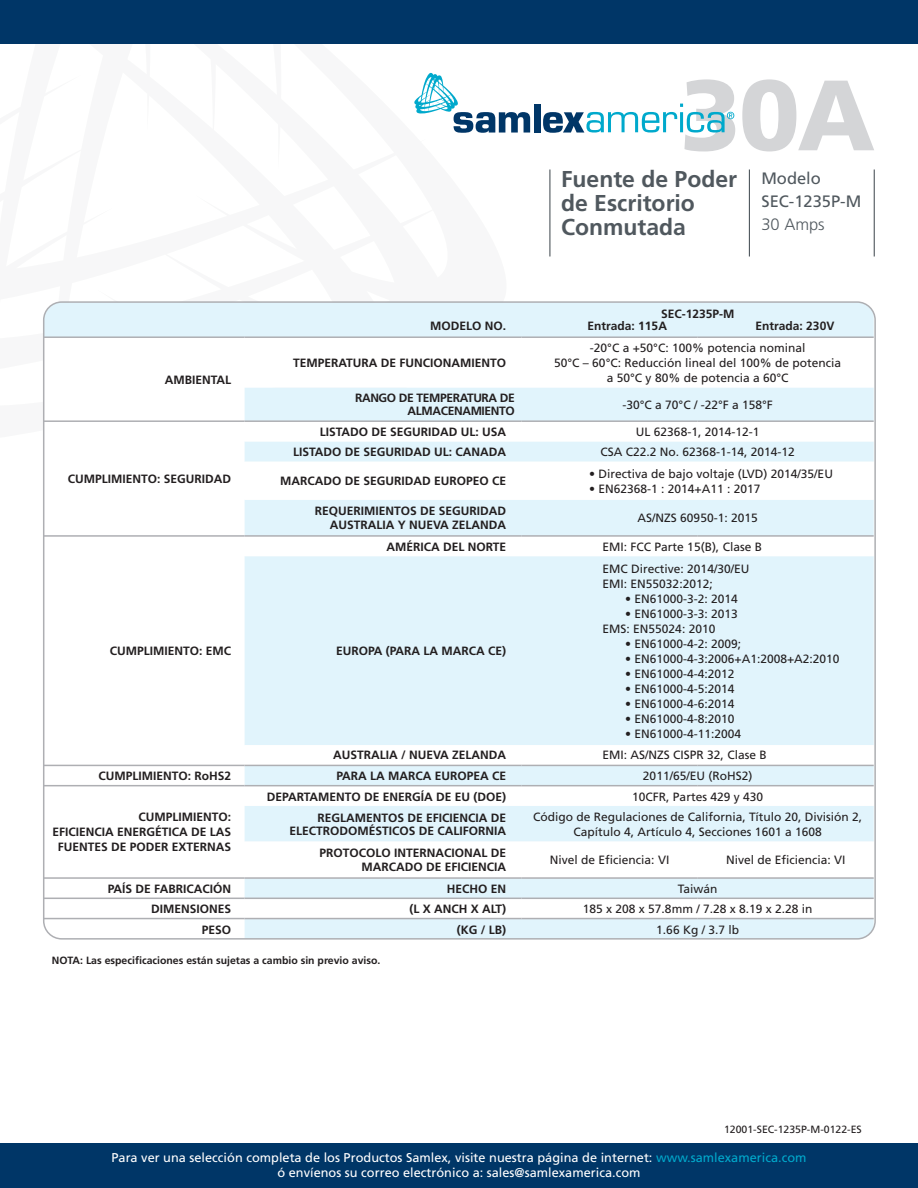
<style>
.page{position:relative;width:918px;height:1188px;background:#fff}
.page>*{position:absolute;margin:0;border:0;box-sizing:border-box;transform-origin:0 0}
.t1{font:900 99.75px "Frutiger LT Std";color:#d4d5d7}
.t2{font:700 22.95px/24px "Frutiger LT Std";color:#50585e}
.t3{font:16.5px/23.4px "Frutiger LT Std";color:#50585e}
.t4{font:300 16.5px "Frutiger LT Std";color:#50585e}
.t5{font:12.75px/15px "Frutiger LT Std";color:#fff;text-align:center}
.t6{font:12px/15px "Frutiger LT Std";color:#231f20;text-align:center}
.t7{font:700 12px/13.5px "Frutiger LT Std";color:#231f20;text-align:right}
.t8{font:700 12px/13.5px "Frutiger LT Std";letter-spacing:-.03em;color:#231f20;text-align:right}
.t9{font:700 10.5px "Frutiger LT Std";color:#231f20}
.t10{font:10.5px "Frutiger LT Std";color:#231f20}
.s1{color:#00a9cc}
</style>
<div class="page">
<div style="left:534px;top:104px;width:6px;height:29px;background:#003667"></div>
<svg style="left:414px;top:73px;width:116px;height:60px"></svg>
<svg style="left:543px;top:104px;width:191px;height:29px"></svg>
<div style="left:0;top:0;width:918px;height:43px;background:#003667"></div>
<div style="left:0;top:1143px;width:918px;height:45px;background:#003667"></div>
<hr style="left:549px;top:170px;width:1px;height:87px;background:#50585e">
<hr style="left:749px;top:170px;width:1px;height:87px;background:#50585e">
<hr style="left:874px;top:170px;width:1px;height:87px;background:#50585e">
<svg style="left:46px;top:387px;width:360px;height:531px"></svg>
<div style="left:245px;top:388px;width:628px;height:549px;background:#e1f4fc"></div>
<svg style="left:245px;top:422px;width:628px;height:496px;fill:#e1f4fc"></svg>
<hr style="left:44px;top:420px;width:201px;height:2px;background:#aeafb3">
<hr style="left:44px;top:535px;width:201px;height:2px;background:#aeafb3">
<hr style="left:44px;top:765px;width:201px;height:1px;background:#aeafb3">
<hr style="left:44px;top:785px;width:201px;height:1px;background:#aeafb3">
<hr style="left:44px;top:877px;width:201px;height:2px;background:#aeafb3">
<hr style="left:44px;top:898px;width:201px;height:1px;background:#aeafb3">
<hr style="left:44px;top:918px;width:201px;height:1px;background:#aeafb3">
<hr style="left:245px;top:535px;width:268px;height:2px;background:#aeafb3">
<svg style="left:513px;top:535px;width:9px;height:2px"></svg>
<hr style="left:522px;top:535px;width:176px;height:2px;background:#aeafb3">
<hr style="left:698px;top:535px;width:176px;height:2px;background:#aeafb3">
<hr style="left:245px;top:765px;width:268px;height:1px;background:#aeafb3">
<hr style="left:522px;top:765px;width:176px;height:1px;background:#aeafb3">
<hr style="left:698px;top:765px;width:176px;height:1px;background:#aeafb3">
<hr style="left:245px;top:785px;width:268px;height:1px;background:#aeafb3">
<hr style="left:522px;top:785px;width:176px;height:1px;background:#aeafb3">
<hr style="left:698px;top:785px;width:176px;height:1px;background:#aeafb3">
<hr style="left:245px;top:877px;width:268px;height:2px;background:#aeafb3">
<svg style="left:513px;top:877px;width:9px;height:2px"></svg>
<hr style="left:522px;top:877px;width:176px;height:2px;background:#aeafb3">
<hr style="left:698px;top:877px;width:176px;height:2px;background:#aeafb3">
<hr style="left:245px;top:898px;width:268px;height:1px;background:#aeafb3">
<hr style="left:522px;top:898px;width:176px;height:1px;background:#aeafb3">
<hr style="left:698px;top:898px;width:176px;height:1px;background:#aeafb3">
<hr style="left:245px;top:918px;width:268px;height:1px;background:#aeafb3">
<hr style="left:522px;top:918px;width:176px;height:1px;background:#aeafb3">
<hr style="left:698px;top:918px;width:176px;height:1px;background:#aeafb3">
<div style="left:46px;top:304px;width:827px;height:34px;background:#e1f4fc"></div>
<hr style="left:522px;top:336px;width:176px;height:2px;background:#aeafb3">
<hr style="left:698px;top:336px;width:176px;height:2px;background:#aeafb3">
<hr style="left:245px;top:420px;width:268px;height:2px;background:#aeafb3">
<svg style="left:513px;top:420px;width:9px;height:2px"></svg>
<hr style="left:522px;top:420px;width:176px;height:2px;background:#aeafb3">
<hr style="left:698px;top:420px;width:176px;height:2px;background:#aeafb3">
<h1 class="t1" style="left:680px;top:55px;width:196px">30A</h1>
<p class="t7" style="left:165px;top:373px;width:68px">AMBIENTAL</p>
<p class="t7" style="left:68px;top:472px;width:165px">CUMPLIMIENTO: SEGURIDAD</p>
<p class="t7" style="left:110px;top:644px;width:123px">CUMPLIMIENTO: EMC</p>
<p class="t7" style="left:430px;top:319px;width:78px">MODELO NO.</p>
<p class="t7" style="left:293px;top:356px;width:215px">TEMPERATURA DE FUNCIONAMIENTO</p>
<h2 class="t2" style="left:561px;top:167px;width:178px">Fuente de Poder</h2>
<h2 class="t2" style="left:561px;top:191px;width:135px">de Escritorio<br>Conmutada</h2>
<h3 class="t3" style="left:761px;top:166px;width:101px">Modelo<br>SEC-1235P-M</h3>
<h3 class="t4" style="left:761px;top:215px;width:65px">30 Amps</h3>
<p class="t7" style="left:588px;top:308px;width:148px;line-height:12px;text-align:left;text-indent:73px">SEC-1235P-M<br>Entrada: 115A</p>
<p class="t7" style="left:756px;top:319px;width:80px">Entrada: 230V</p>
<p class="t6" style="left:554px;top:341px;width:289px">-20°C a +50°C: 100% potencia nominal<br>50°C – 60°C: Reducción lineal del 100% de potencia a 50°C y 80% de potencia a 60°C</p>
<p class="t8" style="left:355px;top:391px;width:161px">RANGO DE TEMPERATURA DE<br>ALMACENAMIENTO</p>
<p class="t6" style="left:622px;top:397px;width:152px">-30°C a 70°C / -22°F a 158°F</p>
<p class="t7" style="left:320px;top:425px;width:188px">LISTADO DE SEGURIDAD UL: USA</p>
<p class="t6" style="left:636px;top:425px;width:125px">UL 62368-1, 2014-12-1</p>
<p class="t7" style="left:293px;top:445px;width:215px">LISTADO DE SEGURIDAD UL: CANADA</p>
<p class="t6" style="left:601px;top:444px;width:196px">CSA C22.2 No. 62368-1-14, 2014-12</p>
<p class="t7" style="left:280px;top:474px;width:228px">MARCADO DE SEGURIDAD EUROPEO CE</p>
<p class="t6" style="left:589px;top:466px;width:245px">• Directiva de bajo voltaje (LVD) 2014/35/EU</p>
<p class="t6" style="left:589px;top:481px;width:173px">• EN62368-1 : 2014+A11 : 2017</p>
<p class="t7" style="left:315px;top:504px;width:193px">REQUERIMIENTOS DE SEGURIDAD<br>AUSTRALIA Y NUEVA ZELANDA</p>
<p class="t6" style="left:638px;top:510px;width:122px">AS/NZS 60950-1: 2015</p>
<p class="t7" style="left:386px;top:540px;width:121px">AMÉRICA DEL NORTE</p>
<p class="t6" style="left:603px;top:539px;width:161px">EMI: FCC Parte 15(B), Clase B</p>
<p class="t7" style="left:336px;top:644px;width:172px">EUROPA (PARA LA MARCA CE)</p>
<p class="t6" style="left:603px;top:561px;width:148px;text-align:left">EMC Directive: 2014/30/EU<br>EMI: EN55032:2012;</p>
<p class="t6" style="left:625px;top:591px;width:114px">• EN61000-3-2: 2014</p>
<p class="t6" style="left:603px;top:606px;width:137px;text-align:left;text-indent:22px">• EN61000-3-3: 2013<br>EMS: EN55024: 2010</p>
<p class="t6" style="left:625px;top:636px;width:118px">• EN61000-4-2: 2009;</p>
<p class="t6" style="left:625px;top:651px;width:216px">• EN61000-4-3:2006+A1:2008+A2:2010</p>
<p class="t6" style="left:625px;top:666px;width:111px">• EN61000-4-4:2012</p>
<p class="t6" style="left:625px;top:681px;width:111px">• EN61000-4-5:2014</p>
<p class="t6" style="left:625px;top:696px;width:111px">• EN61000-4-6:2014</p>
<p class="t6" style="left:625px;top:711px;width:111px">• EN61000-4-8:2010</p>
<p class="t6" style="left:625px;top:726px;width:118px">• EN61000-4-11:2004</p>
<p class="t7" style="left:333px;top:749px;width:175px">AUSTRALIA / NUEVA ZELANDA</p>
<p class="t6" style="left:603px;top:748px;width:166px">EMI: AS/NZS CISPR 32, Clase B</p>
<p class="t7" style="left:98px;top:769px;width:134px">CUMPLIMIENTO: RoHS2</p>
<p class="t7" style="left:336px;top:769px;width:171px">PARA LA MARCA EUROPEA CE</p>
<p class="t6" style="left:643px;top:768px;width:111px">2011/65/EU (RoHS2)</p>
<p class="t7" style="left:52px;top:810px;width:180px;line-height:15px">CUMPLIMIENTO:<br>EFICIENCIA ENERGÉTICA DE LAS<br>FUENTES DE PODER EXTERNAS</p>
<p class="t7" style="left:267px;top:790px;width:241px">DEPARTAMENTO DE ENERGÍA DE EU (DOE)</p>
<p class="t6" style="left:632px;top:789px;width:132px">10CFR, Partes 429 y 430</p>
<p class="t7" style="left:290px;top:811px;width:218px">REGLAMENTOS DE EFICIENCIA DE<br>ELECTRODOMÉSTICOS DE CALIFORNIA</p>
<p class="t6" style="left:533px;top:809px;width:331px">Código de Regulaciones de California, Título 20, División 2,<br>Capítulo 4, Artículo 4, Secciones 1601 a 1608</p>
<p class="t7" style="left:320px;top:846px;width:188px">PROTOCOLO INTERNACIONAL DE<br>MARCADO DE EFICIENCIA</p>
<p class="t6" style="left:550px;top:852px;width:121px">Nivel de Eficiencia: VI</p>
<p class="t6" style="left:726px;top:852px;width:121px">Nivel de Eficiencia: VI</p>
<p class="t7" style="left:108px;top:882px;width:125px">PAÍS DE FABRICACIÓN</p>
<p class="t7" style="left:447px;top:882px;width:61px">HECHO EN</p>
<p class="t6" style="left:678px;top:881px;width:41px">Taiwán</p>
<p class="t7" style="left:151px;top:902px;width:82px">DIMENSIONES</p>
<p class="t7" style="left:409px;top:902px;width:98px">(L X ANCH X ALT)</p>
<p class="t6" style="left:583px;top:901px;width:231px">185 x 208 x 57.8mm / 7.28 x 8.19 x 2.28 in</p>
<p class="t7" style="left:202px;top:923px;width:31px">PESO</p>
<p class="t7" style="left:457px;top:923px;width:51px">(KG / LB)</p>
<p class="t6" style="left:656px;top:922px;width:84px">1.66 Kg / 3.7 lb</p>
<p class="t9" style="left:52px;top:954px;width:330px">NOTA: Las especificaciones están sujetas a cambio sin previo aviso.</p>
<p class="t10" style="left:724px;top:1123px;width:139px">12001-SEC-1235P-M-0122-ES</p>
<p class="t5" style="left:111px;top:1150px;width:697px">Para ver una selección completa de los Productos Samlex, visite nuestra página de internet: <span class="s1">www.samlexamerica.com </span>ó envíenos su correo electrónico a: sales@samlexamerica.com</p>
</div>
